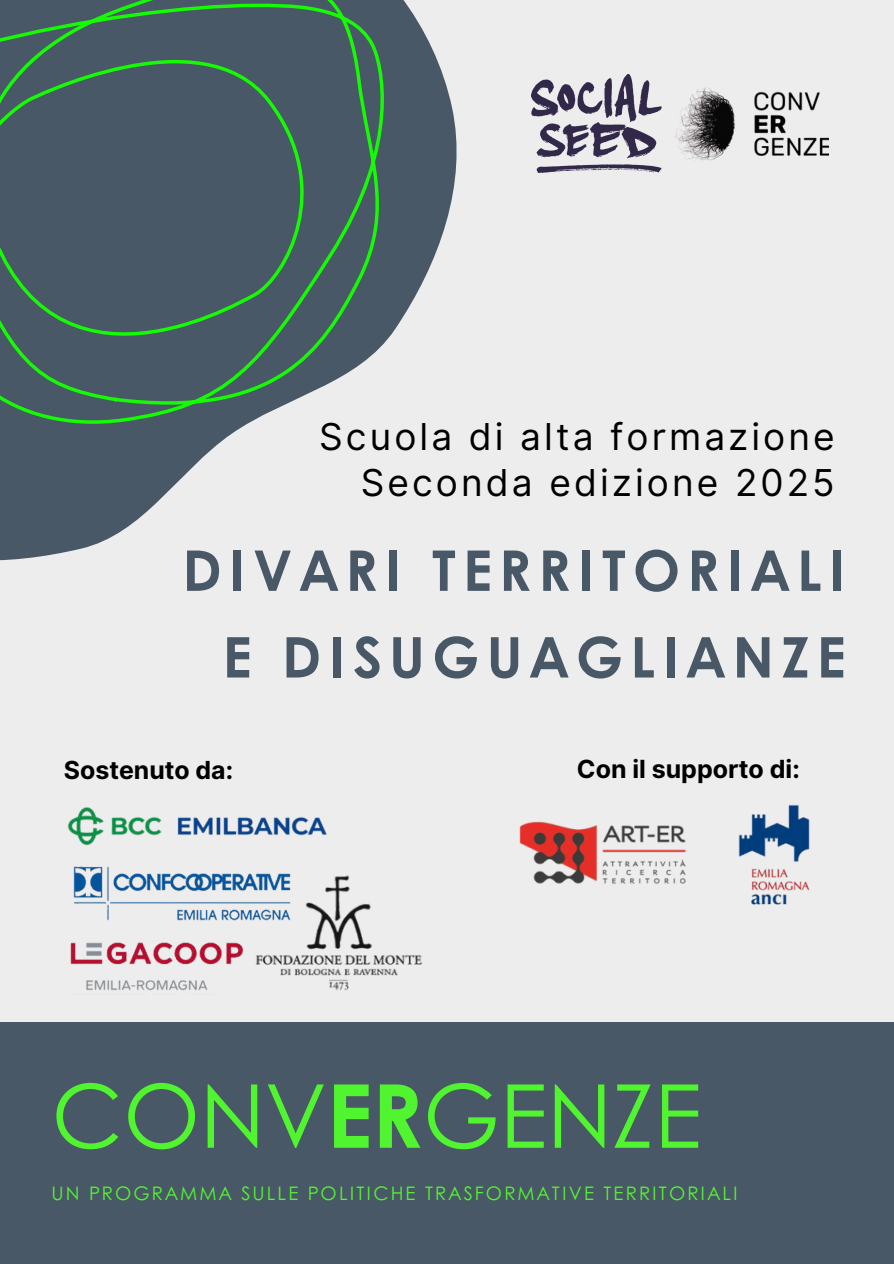
<style>
.page{position:relative;width:894px;height:1264px;background:#fff}
.page>*{position:absolute;margin:0;border:0;box-sizing:border-box;transform-origin:0 0}
.t1{font:88.2px "Century Gothic";color:#51f52f}
.t2{font:700 56.1px/86.7px "Century Gothic";letter-spacing:.13em;color:#495866;text-align:right}
.t3{font:37.05px/46.2px "Inter";letter-spacing:.085em;color:#000;text-align:right}
.t4{font:700 24.9px "Inter";color:#000}
.t5{font:18.6px "Century Gothic";letter-spacing:.115em;color:#51f52f}
.s1{font-weight:700}
</style>
<div class="page">
<div style="left:0;top:0;width:893px;height:1263px;background:#ededed"></div>
<img style="left:674px;top:88px;width:154px;height:73px">
<img style="left:531px;top:74px;width:130px;height:98px">
<div style="left:0;top:1022px;width:893px;height:241px;background:#495866"></div>
<img style="left:519px;top:804px;width:291px;height:101px">
<img style="left:67px;top:807px;width:260px;height:39px">
<img style="left:73px;top:866px;width:178px;height:55px">
<img style="left:70px;top:942px;width:174px;height:49px">
<img style="left:251px;top:873px;width:171px;height:118px">
<svg style="left:0;top:0;width:457px;height:561px"></svg>
<svg style="left:0;top:0;width:384px;height:424px;background:#4a6564"></svg>
<p class="t3" style="left:319px;top:413px;width:517px">Scuola di alta formazione<br>Seconda edizione 2025</p>
<p class="t2" style="left:182px;top:524px;width:664px">DIVARI TERRITORIALI<br>E DISUGUAGLIANZE</p>
<h3 class="t4" style="left:64px;top:755px;width:171px">Sostenuto da:</h3>
<h2 class="t4" style="left:576px;top:753px;width:224px">Con il supporto di:</h2>
<p class="t1" style="left:51px;top:1048px;width:651px">CONV<span class="s1">ER</span>GENZE</p>
<p class="t5" style="left:51px;top:1178px;width:687px">UN PROGRAMMA SULLE POLITICHE TRASFORMATIVE TERRITORIALI</p>
</div>
